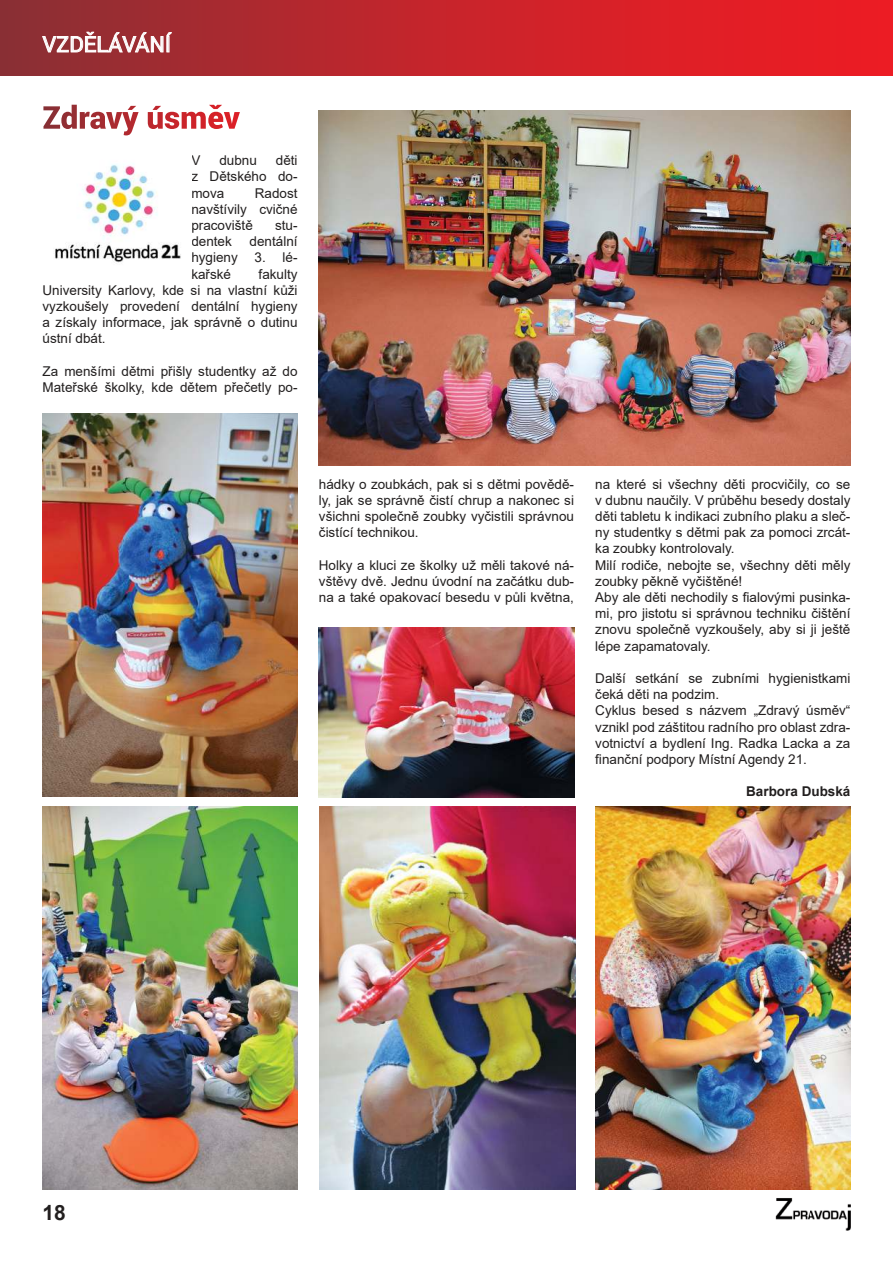
<style>
.page{position:relative;width:893px;height:1263px;background:#fff}
.page>*{position:absolute;margin:0;border:0;box-sizing:border-box;transform-origin:0 0}
.t1{font:21.75px "Roboto";color:#fff}
.t2{font:700 21px "Arial";color:#221f1f}
.t3{font:13.5px/16.2px "Arial";color:#221f1f;text-align:justify}
.t4{font:700 13.5px "Arial";color:#221f1f}
</style>
<div class="page">
<img style="left:0;top:0;width:893px;height:75px">
<svg style="left:42px;top:31px;width:130px;height:22px;background:#b26468"></svg>
<img style="left:775px;top:1198px;width:75px;height:33px">
<img style="left:43px;top:105px;width:34px;height:24px">
<img style="left:80px;top:112px;width:42px;height:17px">
<img style="left:122px;top:106px;width:17px;height:29px">
<img style="left:148px;top:106px;width:15px;height:23px">
<img style="left:165px;top:112px;width:14px;height:17px">
<img style="left:182px;top:112px;width:24px;height:17px">
<img style="left:208px;top:105px;width:15px;height:24px">
<img style="left:224px;top:112px;width:16px;height:17px">
<img style="left:319px;top:111px;width:531px;height:354px">
<img style="left:43px;top:413px;width:255px;height:383px">
<img style="left:43px;top:806px;width:255px;height:383px">
<img style="left:319px;top:627px;width:255px;height:170px">
<img style="left:320px;top:806px;width:255px;height:383px">
<img style="left:595px;top:806px;width:255px;height:383px">
<img style="left:55px;top:164px;width:126px;height:99px">
<h1 class="t1" style="left:43px;top:29px;width:130px">VZDĚLÁVÁNÍ</h1>
<p class="t3" style="left:191px;top:152px;width:108px;text-indent:85px">děti z Dětského do&shy;mova</p>
<p class="t3" style="left:191px;top:152px;width:11px">V</p>
<p class="t3" style="left:219px;top:152px;width:39px">dubnu</p>
<p class="t3" style="left:191px;top:185px;width:108px;text-indent:64px">Radost navštívily cvičné pracoviště</p>
<p class="t3" style="left:275px;top:217px;width:24px">stu-</p>
<p class="t3" style="left:191px;top:233px;width:108px;text-indent:58px">dentální hygieny 3. lé&shy;kařské</p>
<p class="t3" style="left:191px;top:233px;width:42px">dentek</p>
<p class="t3" style="left:43px;top:266px;width:257px;text-indent:216px">fakulty University Karlovy, kde si na vlastní kůži vyzkoušely provedení dentální hygieny a získaly informace, jak správně o dutinu ústní dbát.</p>
<p class="t3" style="left:43px;top:363px;width:257px">Za menšími dětmi přišly studentky až do<br>Mateřské školky, kde dětem přečetly po-</p>
<p class="t3" style="left:319px;top:476px;width:257px">hádky o zoubkách, pak si s dětmi povědě&shy;ly, jak se správně čistí chrup a nakonec si všichni společně zoubky vyčistili správnou čistící technikou.</p>
<p class="t3" style="left:319px;top:557px;width:257px">Holky a kluci ze školky už měli takové ná&shy;vštěvy dvě. Jednu úvodní na začátku dub&shy;na a také opakovací besedu v půli května,</p>
<p class="t3" style="left:595px;top:476px;width:257px;text-align:left">na které si všechny děti procvičily, co se v dubnu naučily. V průběhu besedy dostaly děti tabletu k indikaci zubního plaku a sleč&shy;ny studentky s dětmi pak za pomoci zrcát&shy;ka zoubky kontrolovaly.<br>Milí rodiče, nebojte se, všechny děti měly zoubky pěkně vyčištěné!<br>Aby ale děti nechodily s fialovými pusinka&shy;mi, pro jistotu si správnou techniku čištění znovu společně vyzkoušely, aby si ji ještě lépe zapamatovaly.</p>
<p class="t3" style="left:595px;top:670px;width:257px;text-align:left">Další setkání se zubními hygienistkami čeká děti na podzim.<br>Cyklus besed s názvem „Zdravý úsměv“ vznikl pod záštitou radního pro oblast zdra&shy;votnictví a bydlení Ing. Radka Lacka a za finanční podpory Místní Agendy 21.</p>
<p class="t4" style="left:746px;top:782px;width:106px">Barbora Dubská</p>
<h2 class="t2" style="left:43px;top:1198px;width:25px">18</h2>
</div>
